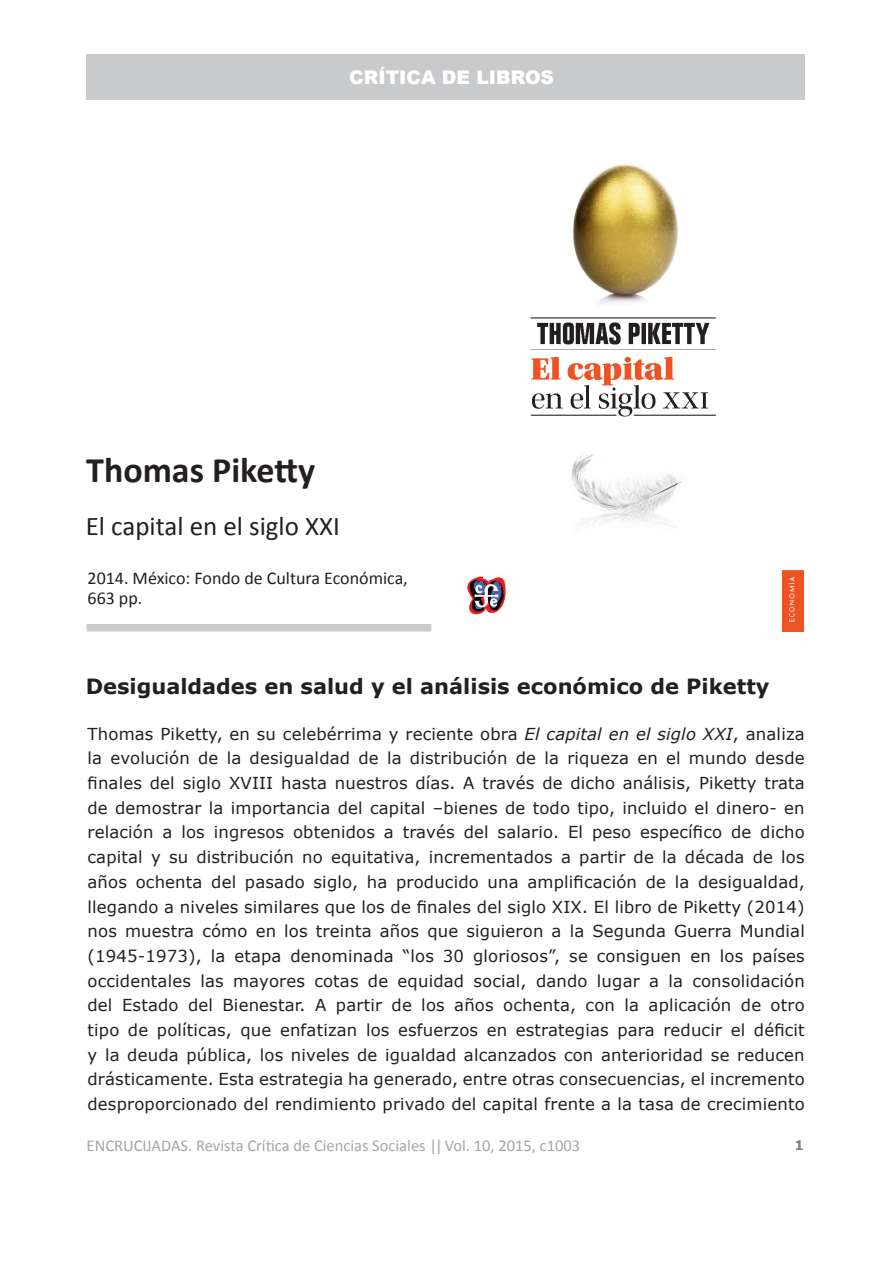
<style>
.page{position:relative;width:893px;height:1263px;background:#fff}
.page>*{position:absolute;margin:0;border:0;box-sizing:border-box;transform-origin:0 0}
.t1{font:700 36px "Calibri";color:#231f20}
.t2{font:27px "Calibri";color:#231f20}
.t3{font:700 21px "Verdana";color:#231f20}
.t4{font:900 18.75px "Arial";color:#fff}
.t5{font:18px/19.5px "Calibri";color:#231f20}
.t6{font:16.5px/24.6px "Verdana";letter-spacing:.01em;color:#231f20;text-align:justify}
.t7{font:16.5px "Calibri";color:#a4a5a9}
.t8{font:700 13.5px "Verdana";color:#808285}
.s1{font-style:italic}
</style>
<div class="page">
<div style="left:88px;top:54px;width:717px;height:46px;background:#c9cacc"></div>
<img style="left:467px;top:164px;width:337px;height:467px">
<div style="left:87px;top:624px;width:344px;height:7px;background:#c9cacc"></div>
<p class="t4" style="left:349px;top:63px;width:206px">CRÍTICA DE LIBROS</p>
<p class="t1" style="left:86px;top:447px;width:230px">Thomas Piketty</p>
<p class="t2" style="left:86px;top:509px;width:256px">El capital en el siglo XXI</p>
<p class="t5" style="left:88px;top:568px;width:322px">2014. México: Fondo de Cultura Económica,<br>663 pp.</p>
<p class="t3" style="left:86px;top:671px;width:685px">Desigualdades en salud y el análisis económico de Piketty</p>
<p class="t6" style="left:88px;top:721px;width:719px">Thomas Piketty, en su celebérrima y reciente obra <span class="s1">El capital en el siglo XXI</span>, analiza la evolución de la desigualdad de la distribución de la riqueza en el mundo desde finales del siglo XVIII hasta nuestros días. A través de dicho análisis, Piketty trata de demostrar la importancia del capital –bienes de todo tipo, incluido el dinero- en relación a los ingresos obtenidos a través del salario. El peso específico de dicho capital y su distribución no equitativa, incrementados a partir de la década de los años ochenta del pasado siglo, ha producido una amplificación de la desigualdad, llegando a niveles similares que los de finales del siglo XIX. El libro de Piketty (2014) nos muestra cómo en los treinta años que siguieron a la Segunda Guerra Mundial (1945-1973), la etapa denominada “los 30 gloriosos”, se consiguen en los países occidentales las mayores cotas de equidad social, dando lugar a la consolidación del Estado del Bienestar. A partir de los años ochenta, con la aplicación de otro tipo de políticas, que enfatizan los esfuerzos en estrategias para reducir el déficit y la deuda pública, los niveles de igualdad alcanzados con anterioridad se reducen drásticamente. Esta estrategia ha generado, entre otras consecuencias, el incremento desproporcionado del rendimiento privado del capital frente a la tasa de crecimiento</p>
<p class="t7" style="left:268px;top:1135px;width:8px">́</p>
<p class="t8" style="left:795px;top:1136px;width:11px">1</p>
<p class="t7" style="left:87px;top:1135px;width:495px">ENCRUCIJADAS. Revista Critica de Ciencias Sociales || Vol. 10, 2015, c1003</p>
</div>
